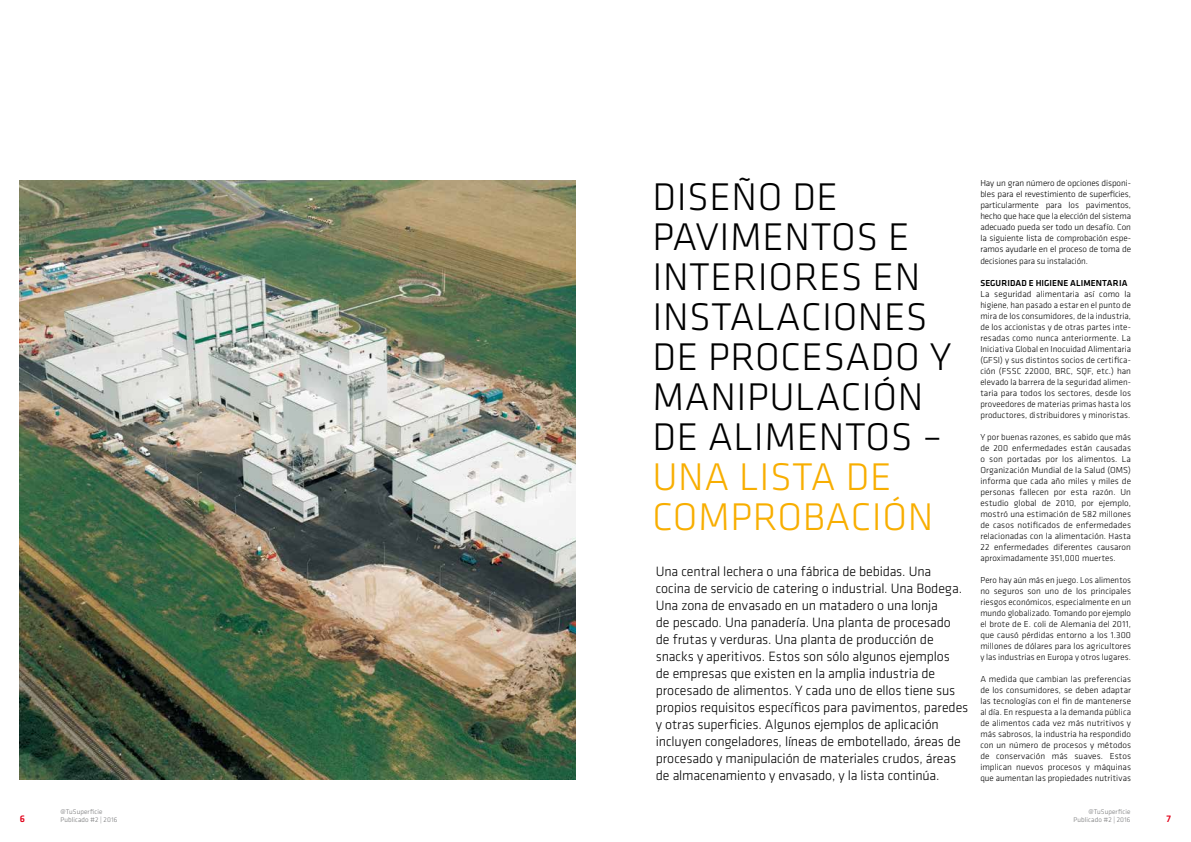
<style>
.page{position:relative;width:1191px;height:842px;background:#fff}
.page>*{position:absolute;margin:0;border:0;box-sizing:border-box;transform-origin:0 0}
.t1{font:300 40px/40px "Klavika";letter-spacing:.015em;color:#000}
.t2{font:300 40px/40px "Klavika";letter-spacing:.015em;color:#f8ae00}
.t3{font:300 14px/17px "Klavika";letter-spacing:-.01em;color:#000}
.t4{font:500 10px "Klavika";color:#e2001a}
.t5{font:300 9px/11px "Klavika";letter-spacing:.005em;color:#000;text-align:justify}
.t6{font:500 9px "Klavika";letter-spacing:.01em;color:#000}
.t7{font:300 7px/8.4px "Klavika";letter-spacing:.015em;color:#707172;text-align:right}
</style>
<div class="page">
<img style="left:20px;top:180px;width:555px;height:600px">
<h1 class="t1" style="left:652px;top:178px;width:300px">DISEÑO DE<br>PAVIMENTOS E<br>INTERIORES EN<br>INSTALACIONES<br>DE PROCESADO Y<br>MANIPULACIÓN<br>DE ALIMENTOS –</h1>
<h1 class="t2" style="left:652px;top:458px;width:282px">UNA LISTA DE<br>COMPROBACIÓN</h1>
<p class="t3" style="left:656px;top:563px;width:314px">Una central lechera o una fábrica de bebidas. Una cocina de servicio de catering o industrial. Una Bodega.<br>Una zona de envasado en un matadero o una lonja<br>de pescado. Una panadería. Una planta de procesado<br>de frutas y verduras. Una planta de producción de snacks y aperitivos. Estos son sólo algunos ejemplos<br>de empresas que existen en la amplia industria de procesado de alimentos. Y cada uno de ellos tiene sus propios requisitos específicos para pavimentos, paredes y otras superficies. Algunos ejemplos de aplicación incluyen congeladores, líneas de embotellado, áreas de procesado y manipulación de materiales crudos, áreas de almacenamiento y envasado, y la lista continúa.</p>
<p class="t5" style="left:980px;top:178px;width:152px">Hay un gran número de opciones disponi&shy;bles para el revestimiento de superficies, particularmente para los pavimentos, hecho que hace que la elección del sistema adecuado pueda ser todo un desafío. Con la siguiente lista de comprobación espe&shy;ramos ayudarle en el proceso de toma de decisiones para su instalación.</p>
<p class="t6" style="left:980px;top:276px;width:149px">SEGURIDAD E HIGIENE ALIMENTARIA</p>
<p class="t5" style="left:980px;top:288px;width:152px">La seguridad alimentaria así como la higiene, han pasado a estar en el punto de mira de los consumidores, de la industria, de los accionistas y de otras partes inte&shy;resadas como nunca anteriormente. La Iniciativa Global en Inocuidad Alimentaria (GFSI) y sus distintos socios de certifica&shy;ción (FSSC 22000, BRC, SQF, etc.) han elevado la barrera de la seguridad alimen&shy;taria para todos los sectores, desde los proveedores de materias primas hasta los productores, distribuidores y minoristas.</p>
<p class="t5" style="left:980px;top:431px;width:152px">Y por buenas razones, es sabido que más de 200 enfermedades están causadas o son portadas por los alimentos. La Organización Mundial de la Salud (OMS) informa que cada año miles y miles de personas fallecen por esta razón. Un estudio global de 2010, por ejemplo, mostró una estimación de 582 millones de casos notificados de enfermedades relacionadas con la alimentación. Hasta 22 enfermedades diferentes causaron aproximadamente 351,000 muertes.</p>
<p class="t5" style="left:980px;top:574px;width:152px">Pero hay aún más en juego. Los alimentos no seguros son uno de los principales riesgos económicos, especialmente en un mundo globalizado. Tomando por ejemplo el brote de E. coli de Alemania del 2011, que causó pérdidas entorno a los 1.300 millones de dólares para los agricultores y las industrias en Europa y otros lugares.</p>
<p class="t5" style="left:980px;top:673px;width:152px">A medida que cambian las preferencias de los consumidores, se deben adaptar las tecnologías con el fin de mantenerse al día. En respuesta a la demanda pública de alimentos cada vez más nutritivos y más sabrosos, la industria ha respondido con un número de procesos y métodos de conservación más suaves. Estos implican nuevos procesos y máquinas que aumentan las propiedades nutritivas</p>
<p class="t7" style="left:60px;top:807px;width:58px;text-align:left">@TuSuperficie<br>Publicado #2 | 2016</p>
<p class="t7" style="left:1073px;top:807px;width:58px">@TuSuperficie<br>Publicado #2 | 2016</p>
<p class="t4" style="left:20px;top:812px;width:7px">6</p>
<p class="t4" style="left:1166px;top:812px;width:6px">7</p>
</div>
